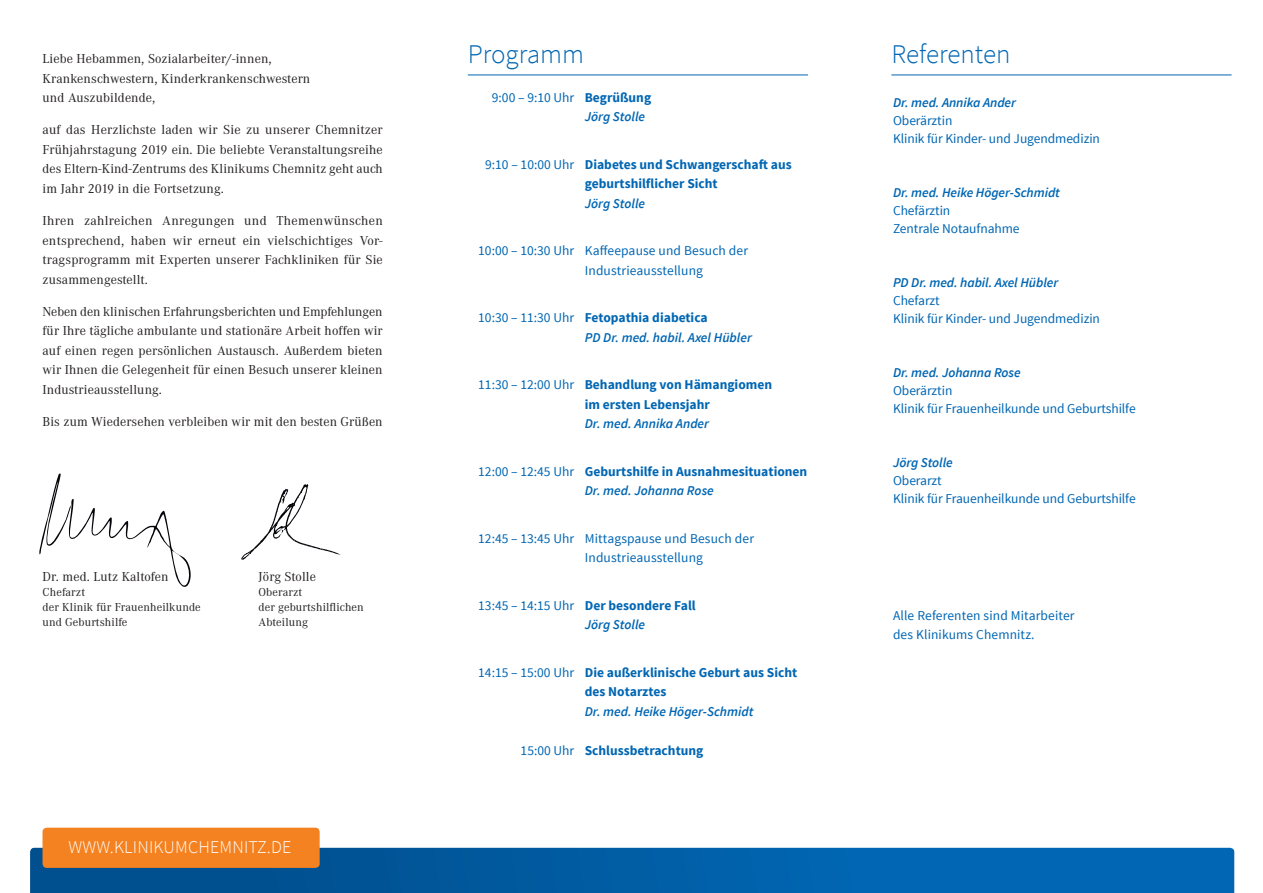
<style>
.page{position:relative;width:1263px;height:893px;background:#fff}
.page>*{position:absolute;margin:0;border:0;box-sizing:border-box;transform-origin:0 0}
.t1{font:300 27px "Source Sans Pro";color:#0166b3}
.t2{font:300 18px "Source Sans Pro";letter-spacing:.01em;color:#fff}
.t3{font:13.5px/19.5px "Corporate A";letter-spacing:.01em;color:#231f20;text-align:justify}
.t4{font:13.5px/18px "Source Sans Pro";letter-spacing:-.005em;color:#0166b3}
.t5{font:700 13.5px/19.5px "Source Sans Pro";color:#0166b3}
.t6{font:italic 600 13.5px/19.5px "Source Sans Pro";letter-spacing:-.005em;color:#0166b3}
.t7{font:12px "Corporate A";letter-spacing:.01em;color:#231f20}
.s1{font-weight:700}
.s2{font-weight:600;font-style:italic}
.s3{font-weight:400}
.s4{font-weight:400;font-style:normal}
.s5{font-weight:700;font-style:normal}
</style>
<div class="page">
<svg style="left:30px;top:848px;width:1204px;height:45px;background:#015da5"></svg>
<hr style="left:468px;top:75px;width:340px;height:1px;background:#0166b3">
<hr style="left:891px;top:75px;width:340px;height:1px;background:#0166b3">
<div style="left:43px;top:828px;width:277px;height:40px;background:#f58220;border-radius:4px"></div>
<svg style="left:39px;top:473px;width:152px;height:114px"></svg>
<svg style="left:241px;top:484px;width:100px;height:76px"></svg>
<p class="t3" style="left:43px;top:49px;width:231px">Liebe Hebammen, Sozialarbeiter/-innen,</p>
<h1 class="t1" style="left:891px;top:37px;width:121px">Referenten</h1>
<p class="t3" style="left:43px;top:69px;width:269px">Krankenschwestern, Kinderkrankenschwestern und Auszubildende,</p>
<p class="t3" style="left:43px;top:120px;width:342px">auf das Herzlichste laden wir Sie zu unserer Chemnitzer Frühjahrstagung 2019 ein. Die beliebte Veranstaltungsreihe des Eltern-Kind-Zentrums des Klinikums Chemnitz geht auch im Jahr 2019 in die Fortsetzung.</p>
<p class="t3" style="left:43px;top:211px;width:342px">Ihren zahlreichen Anregungen und Themenwünschen entsprechend, haben wir erneut ein vielschichtiges Vor&shy;tragsprogramm mit Experten unserer Fachkliniken für Sie zusammengestellt.</p>
<p class="t3" style="left:43px;top:302px;width:342px">Neben den klinischen Erfahrungsberichten und Empfehlungen für Ihre tägliche ambulante und stationäre Arbeit hoffen wir auf einen regen persönlichen Austausch. Außerdem bieten wir Ihnen die Gelegenheit für einen Besuch unserer kleinen Industrieausstellung.</p>
<p class="t3" style="left:43px;top:412px;width:342px">Bis zum Wiedersehen verbleiben wir mit den besten Grüßen</p>
<h1 class="t1" style="left:468px;top:37px;width:118px">Programm</h1>
<p class="t4" style="left:585px;top:88px;width:68px;line-height:19.5px;text-indent:-93px">9:00 – 9:10 Uhr <span class="s1">Begrüßung<br></span><span class="s2">Jörg Stolle</span></p>
<p class="t5" style="left:585px;top:155px;width:208px;text-indent:-100px"><span class="s3">9:10 – 10:00 Uhr</span> Diabetes und Schwangerschaft aus geburtshilflicher Sicht</p>
<p class="t6" style="left:585px;top:193px;width:62px">Jörg Stolle</p>
<p class="t4" style="left:585px;top:241px;width:165px;line-height:19.5px;text-indent:-107px">10:00 – 10:30 Uhr Kaffeepause und Besuch der<br>Industrieausstellung</p>
<p class="t6" style="left:585px;top:308px;width:169px;text-indent:-107px"><span class="s4">10:30 – 11:30 Uhr</span> <span class="s5">Fetopathia diabetica<br></span>PD Dr. med. habil. Axel Hübler</p>
<p class="t5" style="left:585px;top:376px;width:189px;text-indent:-107px"><span class="s3">11:30 – 12:00 Uhr</span> Behandlung von Hämangiomen im ersten Lebensjahr</p>
<p class="t6" style="left:585px;top:414px;width:126px">Dr. med. Annika Ander</p>
<p class="t5" style="left:585px;top:462px;width:224px;text-indent:-107px"><span class="s3">12:00 – 12:45 Uhr</span> Geburtshilfe in Ausnahmesituationen<br><span class="s2">Dr. med. Johanna Rose</span></p>
<p class="t4" style="left:585px;top:529px;width:171px;line-height:19.5px;text-indent:-107px">12:45 – 13:45 Uhr Mittagspause und Besuch der<br>Industrieausstellung</p>
<p class="t5" style="left:585px;top:596px;width:112px;text-indent:-107px"><span class="s3">13:45 – 14:15 Uhr</span> Der besondere Fall<br><span class="s2">Jörg Stolle</span></p>
<p class="t5" style="left:585px;top:663px;width:214px;text-indent:-107px"><span class="s3">14:15 – 15:00 Uhr</span> Die außerklinische Geburt aus Sicht des Notarztes</p>
<p class="t6" style="left:585px;top:701px;width:170px">Dr. med. Heike Höger-Schmidt</p>
<p class="t5" style="left:521px;top:741px;width:184px"><span class="s3">15:00 Uhr</span> Schlussbetrachtung</p>
<p class="t6" style="left:893px;top:93px;width:124px">Dr. med. Annika Ander</p>
<p class="t4" style="left:893px;top:112px;width:208px">Oberärztin<br>Klinik für Kinder- und Jugendmedizin</p>
<p class="t6" style="left:893px;top:183px;width:168px">Dr. med. Heike Höger-Schmidt</p>
<p class="t4" style="left:893px;top:202px;width:128px">Chefärztin<br>Zentrale Notaufnahme</p>
<p class="t6" style="left:893px;top:273px;width:167px">PD Dr. med. habil. Axel Hübler</p>
<p class="t4" style="left:893px;top:292px;width:208px">Chefarzt<br>Klinik für Kinder- und Jugendmedizin</p>
<p class="t6" style="left:893px;top:363px;width:129px">Dr. med. Johanna Rose</p>
<p class="t4" style="left:893px;top:382px;width:244px">Oberärztin<br>Klinik für Frauenheilkunde und Geburtshilfe</p>
<p class="t6" style="left:893px;top:453px;width:61px">Jörg Stolle</p>
<p class="t4" style="left:893px;top:472px;width:244px">Oberarzt<br>Klinik für Frauenheilkunde und Geburtshilfe</p>
<p class="t3" style="left:43px;top:567px;width:128px">Dr. med. Lutz Kaltofen</p>
<p class="t3" style="left:259px;top:567px;width:59px">Jörg Stolle</p>
<p class="t7" style="left:43px;top:586px;width:44px">Chefarzt</p>
<p class="t7" style="left:259px;top:586px;width:45px">Oberarzt</p>
<p class="t7" style="left:43px;top:601px;width:160px">der Klinik für Frauenheilkunde</p>
<p class="t7" style="left:259px;top:601px;width:107px">der geburtshilflichen</p>
<p class="t7" style="left:43px;top:616px;width:86px">und Geburtshilfe</p>
<p class="t7" style="left:259px;top:616px;width:51px">Abteilung</p>
<p class="t4" style="left:893px;top:606px;width:183px;line-height:19.5px">Alle Referenten sind Mitarbeiter des Klinikums Chemnitz.</p>
<h2 class="t2" style="left:68px;top:836px;width:224px">WWW.KLINIKUMCHEMNITZ.DE</h2>
</div>
